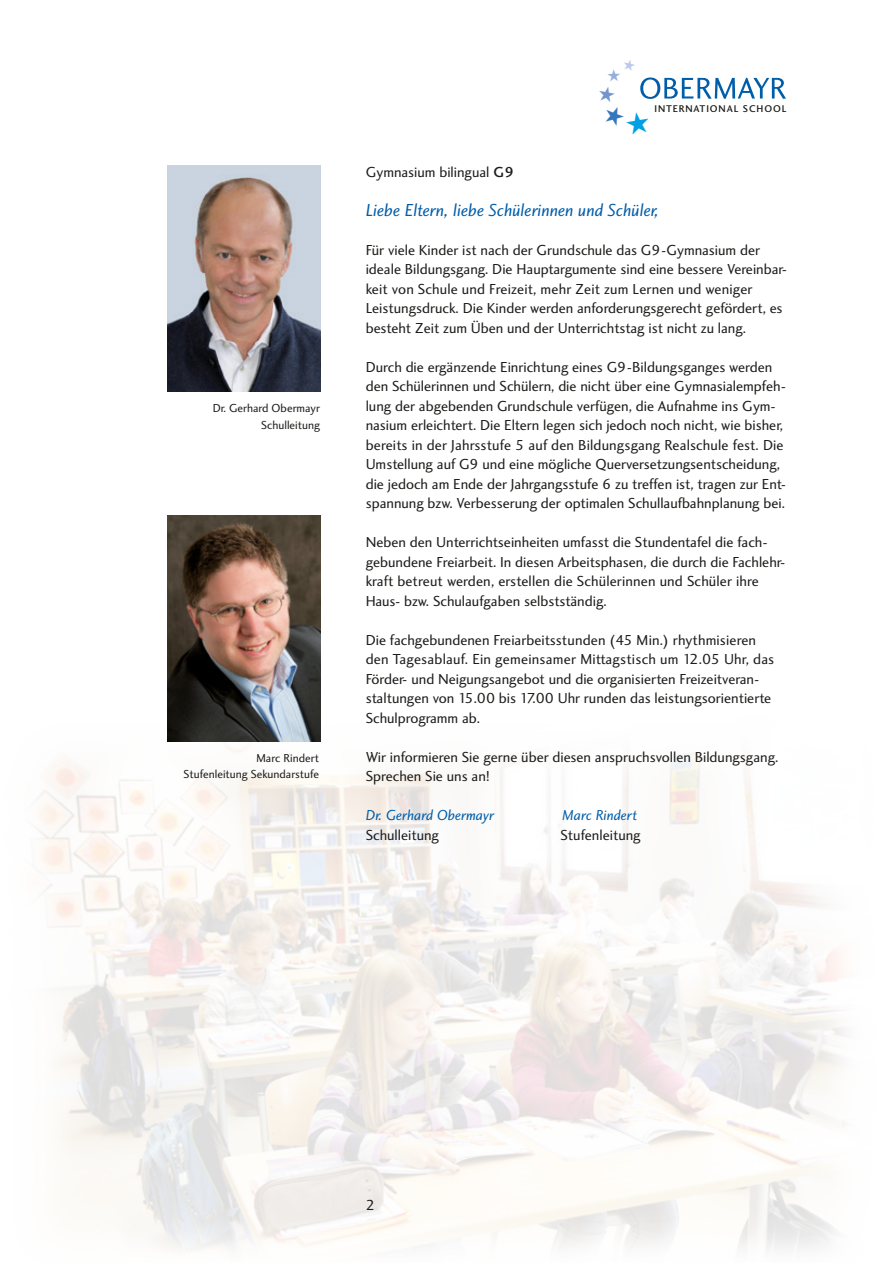
<style>
.page{position:relative;width:893px;height:1263px;background:#fff}
.page>*{position:absolute;margin:0;border:0;box-sizing:border-box;transform-origin:0 0}
.t1{font:italic 18px "Charlotte Sans";color:#005da9}
.t2{font:15px/19.5px "Charlotte Sans";color:#1d1d1b}
.t3{font:italic 15px "Charlotte Sans";color:#005da9}
.t4{font:12px/16.5px "Charlotte Sans";color:#1d1d1b;text-align:right}
.t5{font:500 10.05px "Charlotte Sans";letter-spacing:.09em;color:#1d1d1b}
.s1{font-weight:500}
</style>
<div class="page">
<img style="left:36px;top:679px;width:809px;height:570px">
<img style="left:168px;top:165px;width:153px;height:226px">
<img style="left:168px;top:516px;width:153px;height:226px">
<svg style="left:640px;top:77px;width:146px;height:22px"></svg>
<p class="t4" style="left:213px;top:400px;width:109px">Dr. Gerhard Obermayr<br>Schulleitung</p>
<p class="t4" style="left:184px;top:749px;width:137px">Marc Rindert<br>Stufenleitung Sekundarstufe</p>
<p class="t5" style="left:654px;top:103px;width:134px">INTERNATIONAL SCHOOL</p>
<p class="t2" style="left:366px;top:162px;width:150px">Gymnasium bilingual <span class="s1">G9</span></p>
<p class="t1" style="left:366px;top:200px;width:295px">Liebe Eltern, liebe Schülerinnen und Schüler,</p>
<p class="t2" style="left:366px;top:240px;width:423px">Für viele Kinder ist nach der Grundschule das G9-Gymnasium der ideale Bildungsgang. Die Hauptargumente sind eine bessere Vereinbar&shy;keit von Schule und Freizeit, mehr Zeit zum Lernen und weniger Leistungsdruck. Die Kinder werden anforderungsgerecht gefördert, es besteht Zeit zum Üben und der Unterrichtstag ist nicht zu lang.</p>
<p class="t2" style="left:366px;top:357px;width:422px">Durch die ergänzende Einrichtung eines G9-Bildungsganges werden den Schülerinnen und Schülern, die nicht über eine Gymnasialempfeh&shy;lung der abgebenden Grundschule verfügen, die Aufnahme ins Gym&shy;nasium erleichtert. Die Eltern legen sich jedoch noch nicht, wie bisher, bereits in der Jahrsstufe 5 auf den Bildungsgang Realschule fest. Die Umstellung auf G9 und eine mögliche Querversetzungsentscheidung, die jedoch am Ende der Jahrgangsstufe 6 zu treffen ist, tragen zur Ent&shy;spannung bzw. Verbesserung der optimalen Schullaufbahnplanung bei.</p>
<p class="t2" style="left:366px;top:533px;width:421px">Neben den Unterrichtseinheiten umfasst die Stundentafel die fach&shy;gebundene Freiarbeit. In diesen Arbeitsphasen, die durch die Fachlehr&shy;kraft betreut werden, erstellen die Schülerinnen und Schüler ihre Haus- bzw. Schulaufgaben selbstständig.</p>
<p class="t2" style="left:366px;top:630px;width:410px">Die fachgebundenen Freiarbeitsstunden (45 Min.) rhythmisieren den Tagesablauf. Ein gemeinsamer Mittagstisch um 12.05 Uhr, das Förder- und Neigungsangebot und die organisierten Freizeitveran&shy;staltungen von 15.00 bis 17.00 Uhr runden das leistungsorientierte Schulprogramm ab.</p>
<p class="t2" style="left:366px;top:747px;width:414px">Wir informieren Sie gerne über diesen anspruchsvollen Bildungsgang.<br>Sprechen Sie uns an!</p>
<p class="t3" style="left:366px;top:807px;width:130px">Dr. Gerhard Obermayr</p>
<p class="t3" style="left:562px;top:807px;width:76px">Marc Rindert</p>
<p class="t2" style="left:366px;top:825px;width:75px">Schulleitung</p>
<p class="t2" style="left:560px;top:825px;width:82px">Stufenleitung</p>
<p class="t2" style="left:366px;top:1196px;width:11px">2</p>
</div>
